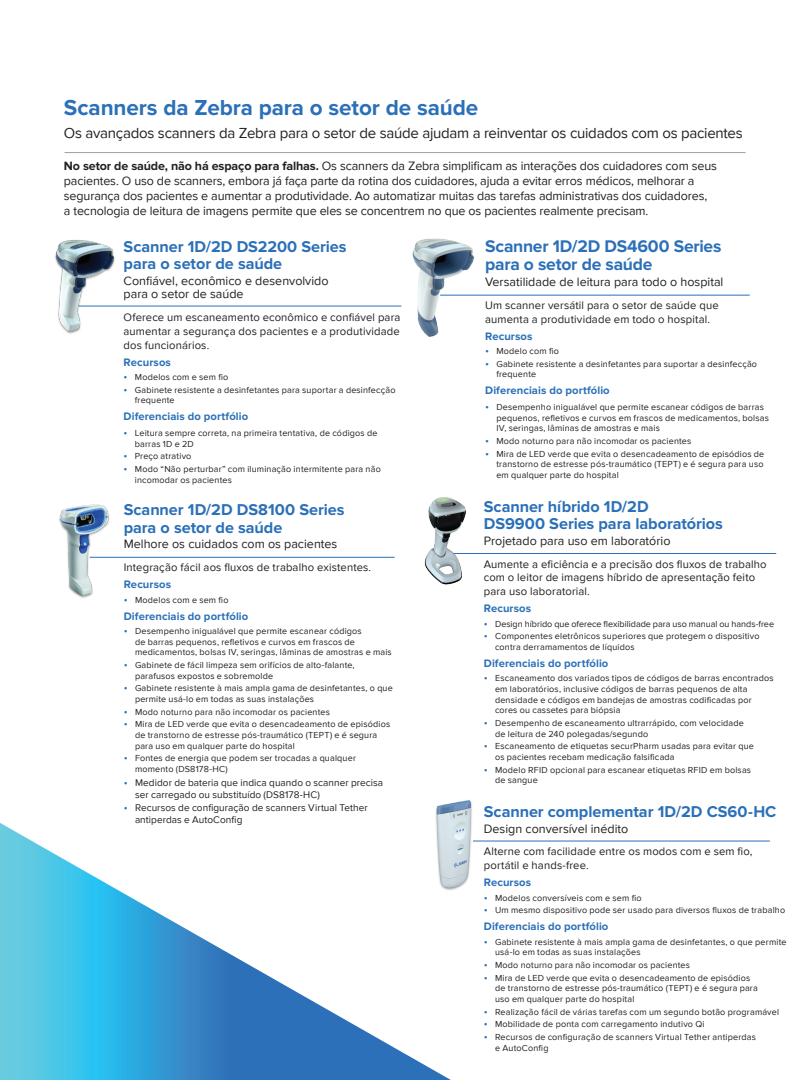
<style>
.page{position:relative;width:810px;height:1080px;background:#fff}
.page>*{position:absolute;margin:0;border:0;box-sizing:border-box;transform-origin:0 0}
.t1{font:700 22.5px "Proxima Nova";letter-spacing:-.005em;color:#2b70b8}
.t2{font:700 17.5px/18.8px "Proxima Nova";letter-spacing:-.01em;color:#2b70b8}
.t3{font:700 16.25px/17.5px "Proxima Nova";color:#2b70b8}
.t4{font:15px "Proxima Nova";letter-spacing:-.015em;color:#231f20}
.t5{font:12.5px/15px "Proxima Nova";letter-spacing:-.01em;color:#231f20}
.t6{font:11.25px/13.8px "Proxima Nova";letter-spacing:.01em;color:#231f20}
.t7{font:700 11.25px "Proxima Nova";letter-spacing:.01em;color:#2b70b8}
.t8{font:10px/11.9px "Proxima Nova";letter-spacing:.005em;color:#231f20}
.t9{font:9px/10.6px "Proxima Nova";letter-spacing:.02em;color:#231f20}
.t10{font:9px "Proxima Nova";color:#231f20}
.s1{font-weight:700}
.s2{font-size:11.25px;color:#2b70b8}
</style>
<div class="page">
<hr style="left:64px;top:152px;width:682px;height:1px;background:#a09e9e">
<img style="left:412px;top:238px;width:66px;height:99px">
<hr style="left:440px;top:295px;width:310px;height:1px;background:#2b70b8">
<img style="left:424px;top:497px;width:42px;height:88px">
<hr style="left:454px;top:553px;width:322px;height:1px;background:#2b70b8">
<hr style="left:90px;top:557px;width:305px;height:1px;background:#2b70b8">
<img style="left:59px;top:504px;width:53px;height:94px">
<hr style="left:467px;top:841px;width:303px;height:1px;background:#2b70b8">
<img style="left:435px;top:800px;width:37px;height:90px">
<hr style="left:79px;top:306px;width:322px;height:1px;background:#2b70b8">
<img style="left:55px;top:240px;width:62px;height:94px">
<svg style="left:0;top:823px;width:451px;height:257px"></svg>
<h1 class="t1" style="left:64px;top:94px;width:416px">Scanners da Zebra para o setor de saúde</h1>
<h3 class="t4" style="left:64px;top:124px;width:680px">Os avançados scanners da Zebra para o setor de saúde ajudam a reinventar os cuidados com os pacientes</h3>
<p class="t5" style="left:64px;top:158px;width:654px"><span class="s1">No setor de saúde, não há espaço para falhas.</span> Os scanners da Zebra simplificam as interações dos cuidadores com seus pacientes. O uso de scanners, embora já faça parte da rotina dos cuidadores, ajuda a evitar erros médicos, melhorar a segurança dos pacientes e aumentar a produtividade. Ao automatizar muitas das tarefas administrativas dos cuidadores, a tecnologia de leitura de imagens permite que eles se concentrem no que os pacientes realmente precisam.</p>
<h2 class="t2" style="left:485px;top:237px;width:238px">Scanner 1D/2D DS4600 Series para o setor de saúde</h2>
<h3 class="t5" style="left:485px;top:275px;width:240px">Versatilidade de leitura para todo o hospital</h3>
<p class="t6" style="left:485px;top:298px;width:235px">Um scanner versátil para o setor de saúde que aumenta a produtividade em todo o hospital.</p>
<p class="t7" style="left:485px;top:329px;width:49px">Recursos</p>
<p class="t9" style="left:485px;top:346px;width:75px"><span class="s2">•</span> Modelo com fio</p>
<p class="t9" style="left:496px;top:358px;width:262px;text-indent:-11px"><span class="s2">•</span> Gabinete resistente a desinfetantes para suportar a desinfecção frequente</p>
<p class="t7" style="left:485px;top:384px;width:126px">Diferenciais do portfólio</p>
<p class="t9" style="left:496px;top:402px;width:274px;text-indent:-11px"><span class="s2">•</span> Desempenho inigualável que permite escanear códigos de barras pequenos, refletivos e curvos em frascos de medicamentos, bolsas<br>IV, seringas, lâminas de amostras e mais</p>
<p class="t9" style="left:485px;top:436px;width:208px"><span class="s2">•</span> Modo noturno para não incomodar os pacientes</p>
<p class="t9" style="left:496px;top:448px;width:269px;text-align:justify;text-indent:-11px"><span class="s2">•</span> Mira de LED verde que evita o desencadeamento de episódios de transtorno de estresse pós-traumático (TEPT) e é segura para uso em qualquer parte do hospital</p>
<h3 class="t3" style="left:484px;top:498px;width:241px">Scanner híbrido 1D/2D<br>DS9900 Series para laboratórios</h3>
<h3 class="t5" style="left:484px;top:533px;width:188px">Projetado para uso em laboratório</h3>
<p class="t6" style="left:484px;top:557px;width:284px">Aumente a eficiência e a precisão dos fluxos de trabalho com o leitor de imagens híbrido de apresentação feito para uso laboratorial.</p>
<p class="t7" style="left:484px;top:602px;width:49px">Recursos</p>
<p class="t10" style="left:484px;top:619px;width:292px"><span class="s2">•</span> Design híbrido que oferece flexibilidade para uso manual ou hands-free</p>
<p class="t9" style="left:495px;top:631px;width:266px;text-indent:-11px"><span class="s2">•</span> Componentes eletrônicos superiores que protegem o dispositivo contra derramamentos de líquidos</p>
<p class="t7" style="left:484px;top:657px;width:126px">Diferenciais do portfólio</p>
<p class="t9" style="left:495px;top:673px;width:280px;text-indent:-11px"><span class="s2">•</span> Escaneamento dos variados tipos de códigos de barras encontrados em laboratórios, inclusive códigos de barras pequenos de alta densidade e códigos em bandejas de amostras codificadas por cores ou cassetes para biópsia</p>
<p class="t9" style="left:495px;top:718px;width:250px;text-indent:-11px"><span class="s2">•</span> Desempenho de escaneamento ultrarrápido, com velocidade de leitura de 240 polegadas/segundo</p>
<p class="t9" style="left:495px;top:741px;width:260px;text-indent:-11px"><span class="s2">•</span> Escaneamento de etiquetas securPharm usadas para evitar que os pacientes recebam medicação falsificada</p>
<p class="t9" style="left:495px;top:764px;width:258px;text-indent:-11px"><span class="s2">•</span> Modelo RFID opcional para escanear etiquetas RFID em bolsas de sangue</p>
<h3 class="t3" style="left:124px;top:238px;width:225px">Scanner 1D/2D DS2200 Series para o setor de saúde</h3>
<h3 class="t5" style="left:124px;top:274px;width:206px;line-height:13.8px">Confiável, econômico e desenvolvido para o setor de saúde</h3>
<p class="t6" style="left:124px;top:311px;width:278px;text-align:justify">Oferece um escaneamento econômico e confiável para aumentar a segurança dos pacientes e a produtividade dos funcionários.</p>
<p class="t7" style="left:124px;top:355px;width:49px">Recursos</p>
<p class="t9" style="left:124px;top:372px;width:106px"><span class="s2">•</span> Modelos com e sem fio</p>
<p class="t9" style="left:135px;top:385px;width:262px;text-indent:-11px"><span class="s2">•</span> Gabinete resistente a desinfetantes para suportar a desinfecção frequente</p>
<p class="t7" style="left:124px;top:410px;width:126px">Diferenciais do portfólio</p>
<p class="t9" style="left:135px;top:428px;width:244px;text-indent:-11px"><span class="s2">•</span> Leitura sempre correta, na primeira tentativa, de códigos de barras 1D e 2D</p>
<p class="t9" style="left:124px;top:451px;width:69px"><span class="s2">•</span> Preço atrativo</p>
<p class="t9" style="left:135px;top:464px;width:247px;text-indent:-11px"><span class="s2">•</span> Modo “Não perturbar” com iluminação intermitente para não incomodar os pacientes</p>
<h3 class="t3" style="left:124px;top:502px;width:222px">Scanner 1D/2D DS8100 Series para o setor de saúde</h3>
<h3 class="t5" style="left:124px;top:537px;width:215px">Melhore os cuidados com os pacientes</h3>
<p class="t6" style="left:124px;top:561px;width:249px">Integração fácil aos fluxos de trabalho existentes.</p>
<p class="t7" style="left:124px;top:578px;width:49px">Recursos</p>
<p class="t9" style="left:124px;top:595px;width:106px"><span class="s2">•</span> Modelos com e sem fio</p>
<p class="t7" style="left:124px;top:610px;width:126px">Diferenciais do portfólio</p>
<p class="t9" style="left:135px;top:626px;width:258px;text-indent:-11px"><span class="s2">•</span> Desempenho inigualável que permite escanear códigos<br>de barras pequenos, refletivos e curvos em frascos de medicamentos, bolsas IV, seringas, lâminas de amostras e mais</p>
<p class="t9" style="left:135px;top:660px;width:221px;text-indent:-11px"><span class="s2">•</span> Gabinete de fácil limpeza sem orifícios de alto-falante, parafusos expostos e sobremolde</p>
<p class="t9" style="left:135px;top:683px;width:259px;text-indent:-11px"><span class="s2">•</span> Gabinete resistente à mais ampla gama de desinfetantes, o que permite usá-lo em todas as suas instalações</p>
<p class="t9" style="left:124px;top:706px;width:208px"><span class="s2">•</span> Modo noturno para não incomodar os pacientes</p>
<p class="t9" style="left:135px;top:719px;width:257px;text-indent:-11px"><span class="s2">•</span> Mira de LED verde que evita o desencadeamento de episódios de transtorno de estresse pós-traumático (TEPT) e é segura para uso em qualquer parte do hospital</p>
<p class="t9" style="left:135px;top:753px;width:222px;text-indent:-11px"><span class="s2">•</span> Fontes de energia que podem ser trocadas a qualquer momento (DS8178-HC)</p>
<p class="t8" style="left:135px;top:777px;width:250px;text-indent:-11px"><span class="s2">•</span> Medidor de bateria que indica quando o scanner precisa ser carregado ou substituído (DS8178-HC)</p>
<p class="t8" style="left:135px;top:802px;width:234px;text-indent:-11px"><span class="s2">•</span> Recursos de configuração de scanners Virtual Tether antiperdas e AutoConfig</p>
<h3 class="t3" style="left:484px;top:803px;width:294px">Scanner complementar 1D/2D CS60-HC</h3>
<h3 class="t5" style="left:484px;top:821px;width:146px">Design conversível inédito</h3>
<p class="t6" style="left:484px;top:845px;width:270px">Alterne com facilidade entre os modos com e sem fio, portátil e hands-free.</p>
<p class="t7" style="left:484px;top:876px;width:49px">Recursos</p>
<p class="t9" style="left:484px;top:892px;width:159px"><span class="s2">•</span> Modelos conversíveis com e sem fio</p>
<p class="t9" style="left:484px;top:905px;width:303px"><span class="s2">•</span> Um mesmo dispositivo pode ser usado para diversos fluxos de trabalho</p>
<p class="t7" style="left:484px;top:920px;width:126px">Diferenciais do portfólio</p>
<p class="t9" style="left:495px;top:937px;width:293px;text-indent:-11px"><span class="s2">•</span> Gabinete resistente à mais ampla gama de desinfetantes, o que permite usá-lo em todas as suas instalações</p>
<p class="t9" style="left:484px;top:960px;width:208px"><span class="s2">•</span> Modo noturno para não incomodar os pacientes</p>
<p class="t9" style="left:495px;top:973px;width:264px;text-indent:-11px"><span class="s2">•</span> Mira de LED verde que evita o desencadeamento de episódios de transtorno de estresse pós-traumático (TEPT) e é segura para uso em qualquer parte do hospital</p>
<p class="t9" style="left:484px;top:1006px;width:297px"><span class="s2">•</span> Realização fácil de várias tarefas com um segundo botão programável</p>
<p class="t9" style="left:484px;top:1019px;width:222px"><span class="s2">•</span> Mobilidade de ponta com carregamento indutivo Qi</p>
<p class="t9" style="left:495px;top:1032px;width:262px;text-indent:-11px"><span class="s2">•</span> Recursos de configuração de scanners Virtual Tether antiperdas e AutoConfig</p>
</div>
